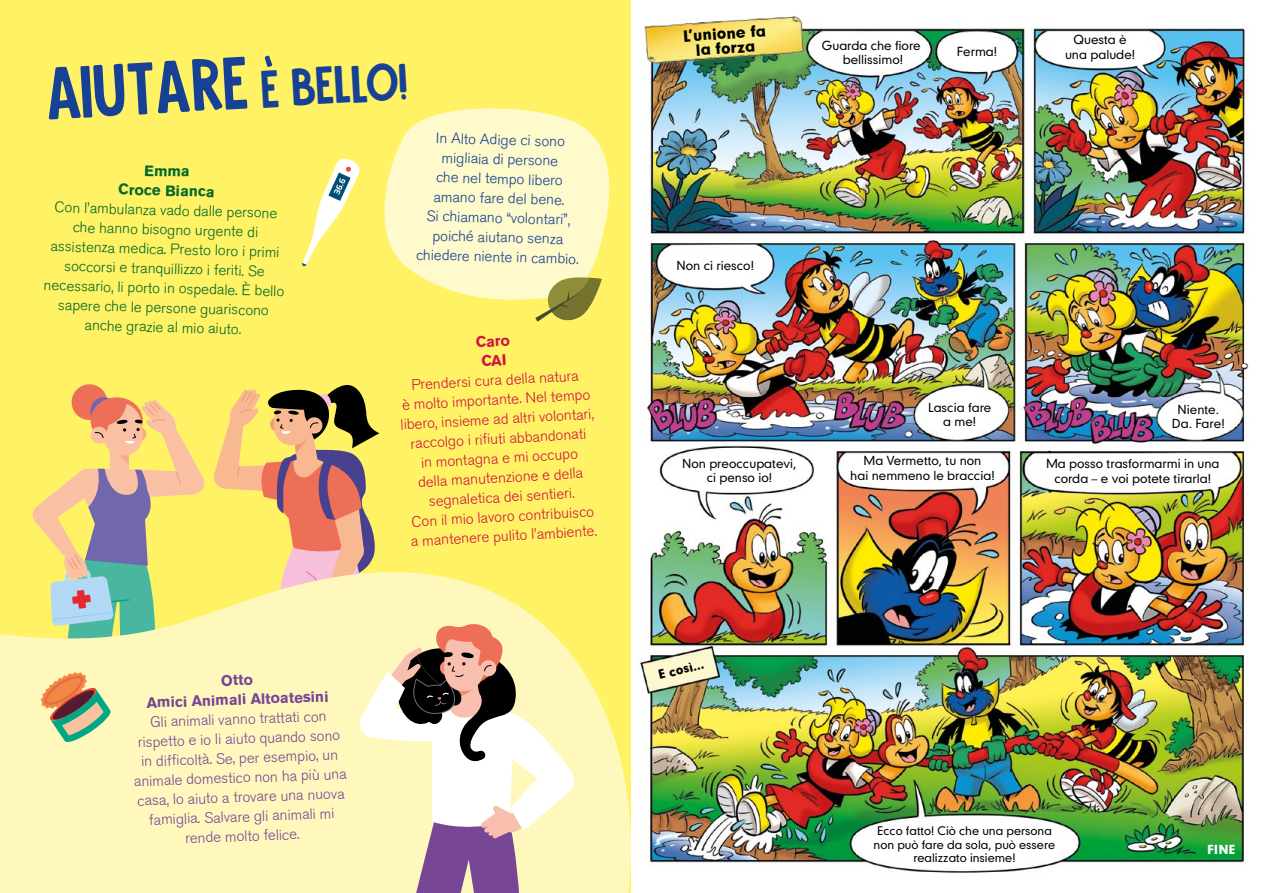
<style>
.page{position:relative;width:1263px;height:893px;background:#fff}
.page>*{position:absolute;margin:0;border:0;box-sizing:border-box;transform-origin:0 0}
.t1{font:59.4px "Alvania";color:#164194}
.t2{font:300 15px/19.5px "Akzidenz Grotesk Pro";color:#ce1440;text-align:center}
.t3{font:300 15px/19.5px "Akzidenz Grotesk Pro";color:#006829;text-align:center}
.t4{font:300 15px/19.5px "Akzidenz Grotesk Pro";color:#774695;text-align:center}
.t5{font:300 15px/19.5px "Akzidenz Grotesk Pro";color:#164194;text-align:center}
.t6{font:700 15px/19.5px "Akzidenz Grotesk Pro";color:#774695;text-align:center}
.t7{font:15px/15px "Geometric 706 BT Black B";color:#000;text-align:center}
.t8{font:700 15px/19.5px "Akzidenz Grotesk Pro";color:#006829;text-align:center}
.t9{font:700 15px/19.5px "Akzidenz Grotesk Pro";color:#ce1440;text-align:center}
.t10{font:12px/14.4px "Geometric 706 BT Medium B";color:#000;text-align:center}
.t11{font:12px "Geometric 706 BT Black B";color:#000}
.t12{font:12px "Geometric 706 BT Black B";color:#fff}
.t13{font:11.4px/13.6px "Geometric 706 BT Medium B";color:#000;text-align:center}
.s1{font-size:42.45px}
</style>
<div class="page">
<div style="left:0;top:0;width:631px;height:893px;background:#fff265"></div>
<svg style="left:0;top:612px;width:631px;height:281px;background:#fff7b2"></svg>
<img style="left:640px;top:24px;width:609px;height:849px">
<img style="left:640px;top:16px;width:166px;height:60px">
<svg style="left:212px;top:385px;width:364px;height:508px"></svg>
<svg style="left:384px;top:108px;width:226px;height:192px;background:#fff8bb"></svg>
<svg style="left:302px;top:158px;width:58px;height:108px"></svg>
<svg style="left:31px;top:384px;width:175px;height:360px"></svg>
<svg style="left:535px;top:274px;width:67px;height:48px"></svg>
<svg style="left:265px;top:56px;width:7px;height:11px"></svg>
<h1 class="t1" style="left:47px;top:53px;width:362px;rotate:-3deg">Aiutare <span class="s1">E bello!</span></h1>
<p class="t8" style="left:119px;top:159px;width:98px;rotate:2deg">Emma<br>Croce Bianca</p>
<p class="t3" style="left:47px;top:196px;width:242px;rotate:2deg">Con l’ambulanza vado dalle persone che hanno bisogno urgente di assistenza medica. Presto loro i primi soccorsi e tranquillizzo i feriti. Se necessario, li porto in ospedale. È bello sapere che le persone guariscono anche grazie al mio aiuto.</p>
<p class="t6" style="left:146px;top:673px;width:183px;rotate:-2deg">Otto<br>Amici Animali Altoatesini</p>
<p class="t4" style="left:132px;top:713px;width:214px;rotate:-2deg">Gli animali vanno trattati con rispetto e io li aiuto quando sono in diffi coltà. Se, per esempio, un animale domestico non ha più una casa, lo aiuto a trovare una nuova famiglia. Salvare gli animali mi rende molto felice.</p>
<p class="t5" style="left:421px;top:127px;width:164px;rotate:2deg">In Alto Adige ci sono migliaia di persone<br>che nel tempo libero amano fare del bene.<br>Si chiamano “volontari”, poiché aiutano senza chiedere niente in cambio.</p>
<p class="t9" style="left:475px;top:332px;width:36px;rotate:-3deg">Caro<br>CAI</p>
<p class="t2" style="left:398px;top:375px;width:195px;rotate:-3deg">Prendersi cura della natura<br>è molto importante. Nel tempo libero, insieme ad altri volontari, raccolgo i rifi uti abbandonati<br>in montagna e mi occupo<br>della manutenzione e della segnaletica dei sentieri.<br>Con il mio lavoro contribuisco a mantenere pulito l’ambiente.</p>
<p class="t7" style="left:683px;top:28px;width:85px;rotate:-4deg">L’unione fa la forza</p>
<p class="t10" style="left:822px;top:38px;width:100px">Guarda che fiore bellissimo!</p>
<p class="t10" style="left:1073px;top:32px;width:55px">Questa è</p>
<p class="t10" style="left:957px;top:44px;width:42px">Ferma!</p>
<p class="t10" style="left:1065px;top:47px;width:72px">una palude!</p>
<p class="t10" style="left:676px;top:258px;width:79px">Non ci riesco!</p>
<p class="t10" style="left:682px;top:455px;width:116px">Non preoccupatevi, ci penso io!</p>
<p class="t10" style="left:928px;top:400px;width:65px">Lascia fare a me!</p>
<p class="t10" style="left:1172px;top:401px;width:54px">Niente.<br>Da. Fare!</p>
<p class="t10" style="left:850px;top:453px;width:146px">Ma Vermetto, tu non<br>hai nemmeno le braccia!</p>
<p class="t10" style="left:1046px;top:456px;width:175px">Ma posso trasformarmi in una corda – e voi potete tirarla!</p>
<p class="t11" style="left:656px;top:667px;width:48px;rotate:-14deg">E così...</p>
<p class="t13" style="left:874px;top:823px;width:183px">Ecco fatto! Ciò che una persona non può fare da sola, può essere realizzato insieme!</p>
<p class="t12" style="left:1207px;top:841px;width:30px">FINE</p>
</div>
